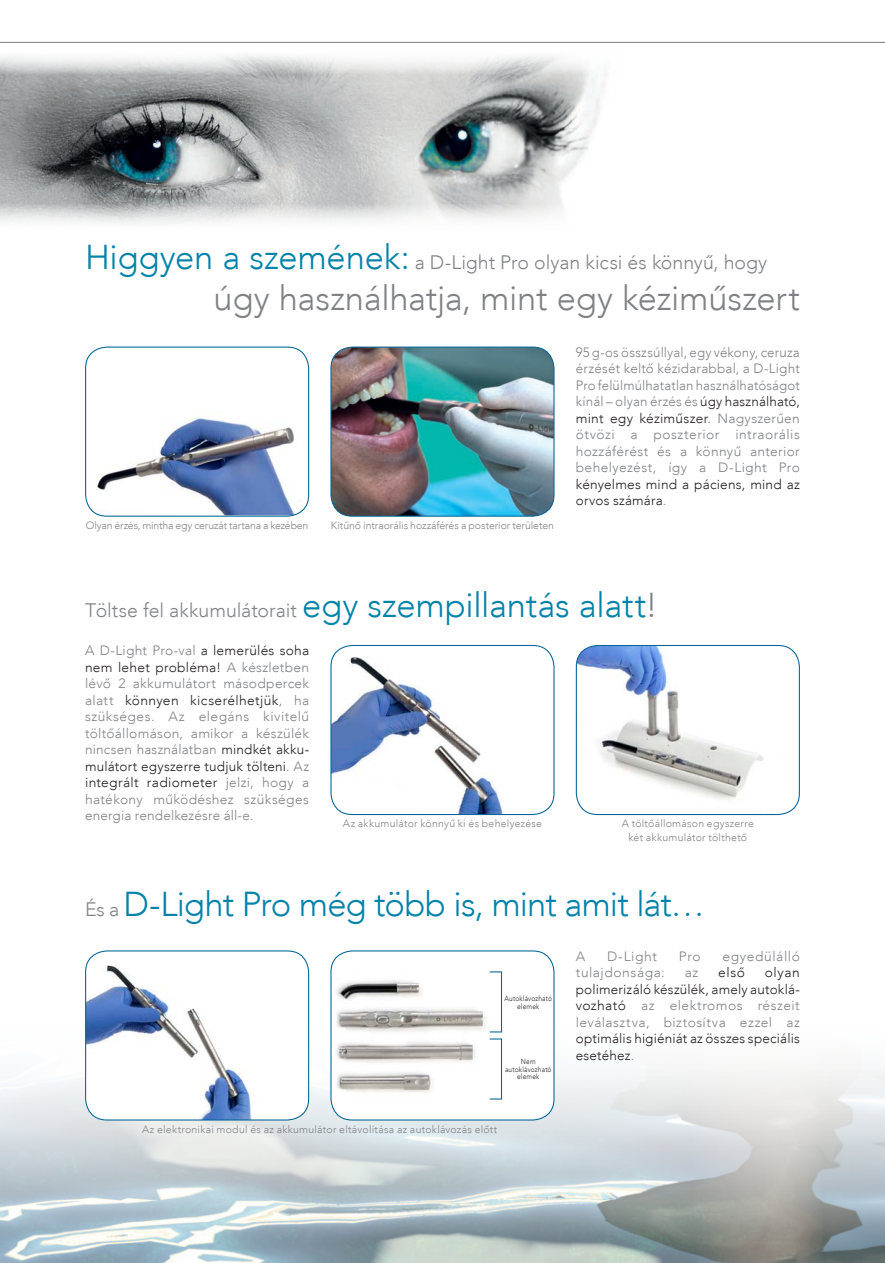
<style>
.page{position:relative;width:885px;height:1263px;background:#fff}
.page>*{position:absolute;margin:0;border:0;box-sizing:border-box;transform-origin:0 0}
.Teksten-E{font:300 34.5px "Avenir";letter-spacing:-.025em;color:#0082a9}
.Teksten-E-2{font:300 34.5px "Avenir";letter-spacing:-.005em;color:#808285}
.Teksten-E-3{font:300 19.5px "Avenir";color:#808285}
.Teksten-E-4{font:300 13.5px/16.5px "Avenir";letter-spacing:.02em;color:#808285;text-align:justify}
.Teksten-E-5{font:300 13.5px/16.5px "Avenir";letter-spacing:.015em;color:#231f20;text-align:justify}
.Teksten-E-6{font:300 13.5px "Avenir";letter-spacing:.04em;color:#808285}
.Legendes{font:300 10.5px "Avenir";letter-spacing:.025em;color:#808285}
.Teksten-E-7{font:300 10.5px "Avenir";letter-spacing:-.01em;color:#808285}
.Teksten-E-8{font:300 7.5px/7.5px "Avenir";letter-spacing:.025em;color:#231f20;text-align:center;scale:.88 1}
.s1{font-size:34.5px;color:#0082a9}
.s2{color:#231f20}
.s3{font-size:34.5px}
.s4{font-size:19.5px;color:#808285}
.s5{color:#808285}
</style>
<div class="page">
<img style="left:0;top:1008px;width:884px;height:255px">
<svg style="left:0;top:41px;width:884px;height:2px;background:#babbbd"></svg>
<img style="left:87px;top:417px;width:220px;height:98px">
<div style="left:85px;top:347px;width:224px;height:170px;border:1px solid #016495;border-radius:21px"></div>
<img style="left:331px;top:347px;width:223px;height:168px">
<div style="left:330px;top:347px;width:224px;height:170px;border:1px solid #016495;border-radius:21px"></div>
<img style="left:332px;top:645px;width:212px;height:169px">
<div style="left:330px;top:645px;width:224px;height:170px;border:1px solid #016495;border-radius:21px"></div>
<img style="left:577px;top:645px;width:211px;height:168px">
<div style="left:575px;top:645px;width:224px;height:170px;border:1px solid #016495;border-radius:21px"></div>
<div style="left:86px;top:951px;width:222px;height:169px;background:#fff;border-radius:21px"></div>
<img style="left:86px;top:952px;width:166px;height:168px">
<div style="left:85px;top:950px;width:224px;height:170px;border:1px solid #016495;border-radius:21px"></div>
<img style="left:331px;top:952px;width:223px;height:168px">
<div style="left:330px;top:950px;width:224px;height:170px;border:1px solid #016495;border-radius:21px"></div>
<img style="left:0;top:55px;width:607px;height:169px">
<div style="left:489px;top:971px;width:13px;height:61px;border:1px solid #016495"></div>
<div style="left:489px;top:1038px;width:13px;height:61px;border:1px solid #016495"></div>
<p class="Teksten-E-3" style="left:85px;top:251px;width:683px"><span class="s1">Higgyen a szemének:</span> a D-Light Pro olyan kicsi és könnyű, hogy</p>
<p class="Teksten-E-2" style="left:214px;top:278px;width:587px">úgy használhatja, mint egy kéziműszert</p>
<p class="Teksten-E-4" style="left:575px;top:344px;width:225px">95 g-os összsúllyal, egy vékony, ceruza érzését keltő kézidarabbal, a D-Light Pro felülmúlhatatlan használhatóságot kínál – olyan érzés és <span class="s2">úgy használható, mint egy kéziműszer</span>. Nagyszerűen ötvözi a poszterior intraorális hozzáférést és a könnyű anterior behelyezést, így a D-Light Pro <span class="s2">kényelmes mind a páciens, mind az orvos számára</span>.</p>
<p class="Teksten-E-7" style="left:86px;top:519px;width:224px">Olyan érzés, mintha egy ceruzát tartana a kezében</p>
<p class="Teksten-E-7" style="left:331px;top:519px;width:224px">Kitűnő intraorális hozzáférés a posterior területen</p>
<p class="Teksten-E-3" style="left:85px;top:598px;width:574px">Töltse fel akkumulátorait <span class="s1">egy szempillantás alatt</span><span class="s3">!</span></p>
<p class="Teksten-E-4" style="left:85px;top:642px;width:225px">A D-Light Pro-val <span class="s2">a lemerülés soha nem lehet probléma!</span> A készletben lévő 2 akkumulátort másodpercek alatt <span class="s2">könnyen kicserélhetjük</span>, ha szükséges. Az elegáns kivitelű töltőállomáson, amikor a készülék nincsen használatban <span class="s2">mindkét akku&shy;mulátort egyszerre tudjuk tölteni</span>. Az <span class="s2">integrált radiometer</span> jelzi, hogy a hatékony működéshez szükséges energia rendelkezésre áll-e.</p>
<p class="Legendes" style="left:343px;top:817px;width:201px">Az akkumulátor könnyű ki és behelyezése</p>
<p class="Legendes" style="left:621px;top:817px;width:133px">A töltőállomáson egyszerre</p>
<p class="Legendes" style="left:628px;top:831px;width:120px">két akkumulátor tölthető</p>
<p class="Teksten-E" style="left:85px;top:884px;width:621px"><span class="s4">És a</span> D-Light Pro még több is, mint amit lát…</p>
<p class="Teksten-E-8" style="left:504px;top:995px;width:56px">Autoklávozható</p>
<p class="Teksten-E-8" style="left:517px;top:1002px;width:27px">elemek</p>
<p class="Teksten-E-8" style="left:505px;top:1058px;width:54px">Nem autoklávozható</p>
<p class="Teksten-E-8" style="left:517px;top:1073px;width:27px">elemek</p>
<p class="Legendes" style="left:142px;top:1123px;width:357px">Az elektronikai modul és az akkumulátor eltávolítása az autoklávozás előtt</p>
<p class="Teksten-E-4" style="left:575px;top:948px;width:11px">A</p>
<p class="Teksten-E-4" style="left:607px;top:948px;width:51px">D-Light</p>
<p class="Teksten-E-4" style="left:678px;top:948px;width:23px">Pro</p>
<p class="Teksten-E-6" style="left:722px;top:948px;width:79px">egyedülálló</p>
<p class="Teksten-E-6" style="left:575px;top:964px;width:90px">tulajdonsága:</p>
<p class="Teksten-E-4" style="left:684px;top:964px;width:15px">az</p>
<p class="Teksten-E-5" style="left:718px;top:964px;width:28px">első</p>
<p class="Teksten-E-5" style="left:575px;top:964px;width:225px;text-indent:189px">olyan polimerizáló készülék, amely autoklá&shy;vozható <span class="s5">az elektromos részeit leválasztva, biztosítva ezzel az </span>optimális higiéniát az összes speciális esetéhez<span class="s5">.</span></p>
</div>
